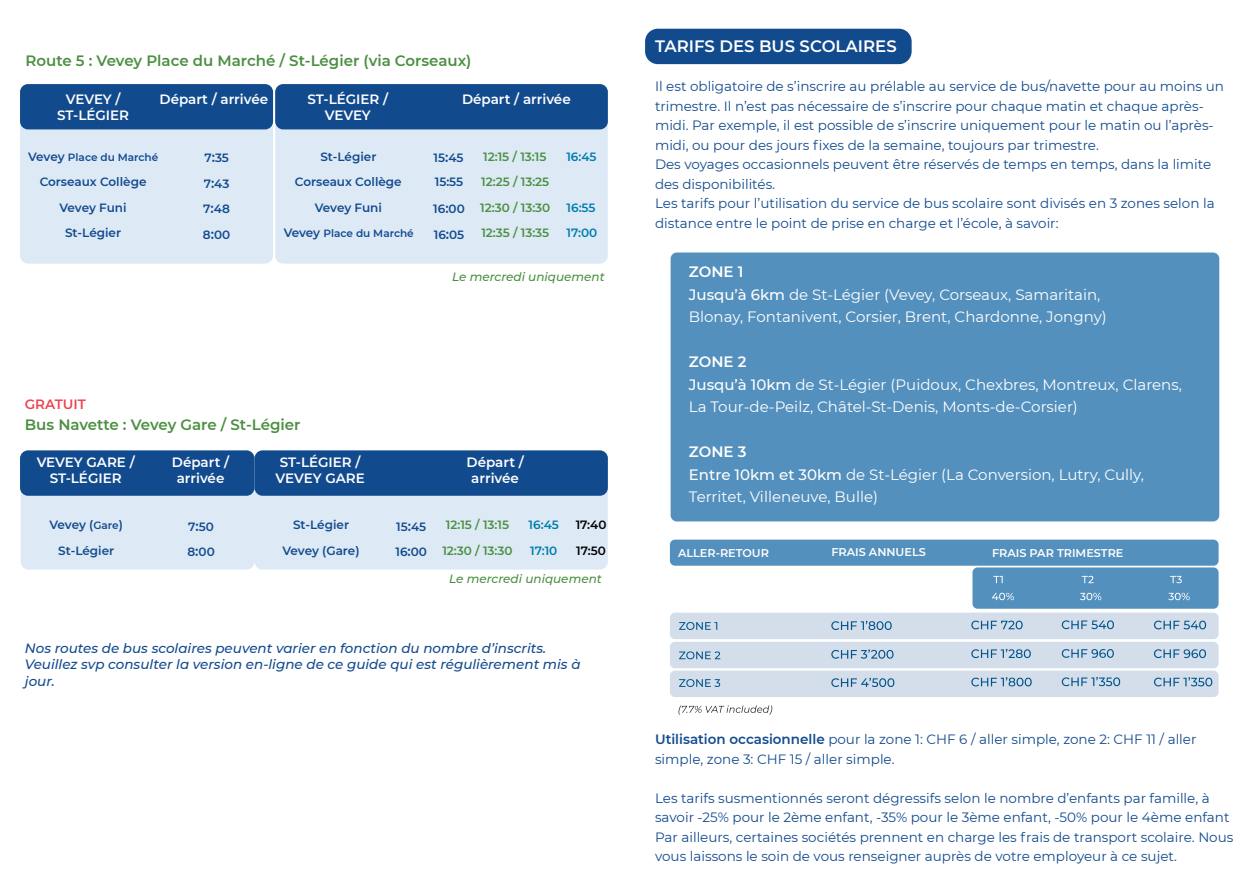
<style>
.page{position:relative;width:1259px;height:893px;background:#fff}
.page>*{position:absolute;margin:0;border:0;box-sizing:border-box;transform-origin:0 0}
.t1{font:600 16.5px "Montserrat";color:#fff}
.t2{font:15px/22.5px "Montserrat";color:#fff}
.t3{font:600 15px "Montserrat";color:#4b8f41}
.t4{font:13.5px/19.5px "Montserrat";color:#124a8e}
.t5{font:italic 500 13.5px/16.2px "Montserrat";color:#124a8e}
.t6{font:600 13.5px/16.2px "Montserrat";color:#fff;text-align:center}
.t7{font:600 13.5px "Montserrat";color:#ee434d}
.t8{font:600 12px/25.5px "Montserrat";color:#124a8e;text-align:center}
.t9{font:600 12px/25.5px "Montserrat";color:#4b8f41;text-align:justify}
.t10{font:italic 500 12px "Montserrat";color:#4b8f41}
.t11{font:600 12px "Montserrat";color:#007cae}
.t12{font:600 12px "Montserrat";color:#000}
.t13{font:600 11.25px "Montserrat";color:#fff}
.t14{font:600 10.5px "Montserrat";color:#124a8e}
.s1{font-size:12px}
.s2{font-size:13.5px}
.s3{font-size:10.5px}
.s4{font-weight:600}
.s5{font-weight:500}
</style>
<div class="page">
<div style="left:645px;top:29px;width:266px;height:35px;background:#124a8e;border-radius:13px"></div>
<div style="left:20px;top:84px;width:253px;height:180px;background:#ddeaf6;border-radius:8px"></div>
<div style="left:20px;top:84px;width:253px;height:45px;background:#124a8e;border-radius:8px"></div>
<div style="left:275px;top:84px;width:333px;height:180px;background:#ddeaf6;border-radius:8px"></div>
<div style="left:275px;top:84px;width:333px;height:45px;background:#124a8e;border-radius:8px"></div>
<div style="left:21px;top:450px;width:233px;height:120px;background:#ddeaf6;border-radius:8px"></div>
<div style="left:254px;top:450px;width:354px;height:120px;background:#ddeaf6;border-radius:8px"></div>
<div style="left:670px;top:252px;width:549px;height:269px;background:#5390bd;border-radius:6px"></div>
<div style="left:972px;top:567px;width:246px;height:42px;background:#5390bd;border-radius:5px"></div>
<div style="left:670px;top:613px;width:548px;height:26px;background:#d3deea;border-radius:5px"></div>
<div style="left:670px;top:540px;width:548px;height:26px;background:#5390bd;border-radius:5px"></div>
<div style="left:670px;top:642px;width:548px;height:26px;background:#d3deea;border-radius:5px"></div>
<div style="left:670px;top:671px;width:548px;height:26px;background:#d3deea;border-radius:5px"></div>
<svg style="left:831px;top:621px;width:60px;height:9px"></svg>
<svg style="left:1154px;top:621px;width:52px;height:8px"></svg>
<svg style="left:831px;top:649px;width:62px;height:10px"></svg>
<svg style="left:1154px;top:649px;width:52px;height:9px"></svg>
<svg style="left:831px;top:678px;width:63px;height:9px"></svg>
<svg style="left:1154px;top:677px;width:58px;height:9px"></svg>
<svg style="left:993px;top:576px;width:188px;height:7px"></svg>
<svg style="left:992px;top:593px;width:197px;height:7px"></svg>
<svg style="left:1061px;top:620px;width:53px;height:9px"></svg>
<svg style="left:1061px;top:649px;width:52px;height:9px"></svg>
<svg style="left:1061px;top:677px;width:59px;height:9px"></svg>
<svg style="left:971px;top:621px;width:51px;height:8px"></svg>
<svg style="left:971px;top:649px;width:59px;height:9px"></svg>
<svg style="left:971px;top:677px;width:60px;height:9px"></svg>
<svg style="left:678px;top:705px;width:94px;height:10px"></svg>
<svg style="left:679px;top:622px;width:38px;height:8px"></svg>
<svg style="left:679px;top:651px;width:41px;height:8px"></svg>
<svg style="left:679px;top:679px;width:41px;height:8px"></svg>
<div style="left:20px;top:450px;width:234px;height:46px;background:#124a8e;border-radius:8px"></div>
<div style="left:254px;top:450px;width:354px;height:46px;background:#124a8e;border-radius:8px"></div>
<p class="t3" style="left:26px;top:50px;width:447px">Route 5 : Vevey Place du Marché / St-Légier (via Corseaux)</p>
<p class="t6" style="left:307px;top:90px;width:82px">ST-LÉGIER /<br>VEVEY</p>
<p class="t6" style="left:462px;top:90px;width:110px">Départ / arrivée</p>
<p class="t6" style="left:57px;top:90px;width:73px">VEVEY /<br>ST-LÉGIER</p>
<p class="t6" style="left:159px;top:90px;width:110px">Départ / arrivée</p>
<p class="t14" style="left:28px;top:149px;width:132px"><span class="s1">Vevey</span> Place du Marché</p>
<p class="t8" style="left:60px;top:194px;width:69px">Vevey Funi</p>
<p class="t9" style="left:483px;top:143px;width:65px">12:15 / 13:15</p>
<p class="t8" style="left:204px;top:144px;width:26px">7<span class="s2">:</span>35</p>
<p class="t8" style="left:295px;top:143px;width:108px">St-Légier<br>Corseaux Collège<br>Vevey Funi</p>
<p class="t14" style="left:284px;top:226px;width:132px"><span class="s1">Vevey</span> Place du Marché</p>
<p class="t11" style="left:566px;top:148px;width:32px">16:45</p>
<p class="t8" style="left:433px;top:144px;width:31px">15<span class="s2">:</span>45</p>
<p class="t9" style="left:480px;top:169px;width:72px">12:25 / 13:25<br>12:30 / 13:30<br>12:35 / 13:35</p>
<p class="t8" style="left:40px;top:169px;width:108px">Corseaux Collège</p>
<p class="t8" style="left:435px;top:169px;width:30px">15:55</p>
<p class="t8" style="left:433px;top:195px;width:33px;text-align:left">16<span class="s2">:</span>00<br>16<span class="s2">:</span>05</p>
<p class="t8" style="left:204px;top:170px;width:27px">7<span class="s2">:</span>43</p>
<p class="t11" style="left:566px;top:199px;width:30px">16:55</p>
<p class="t8" style="left:203px;top:195px;width:28px">7<span class="s2">:</span>48</p>
<p class="t8" style="left:65px;top:220px;width:58px">St-Légier</p>
<p class="t8" style="left:203px;top:221px;width:29px">8<span class="s2">:</span>00</p>
<p class="t11" style="left:566px;top:224px;width:32px">17:00</p>
<p class="t7" style="left:25px;top:394px;width:62px">GRATUIT</p>
<p class="t3" style="left:25px;top:414px;width:277px">Bus Navette : Vevey Gare / St-Légier</p>
<p class="t10" style="left:452px;top:268px;width:154px">Le mercredi uniquement</p>
<p class="t6" style="left:275px;top:453px;width:91px">ST-LÉGIER /<br>VEVEY GARE</p>
<p class="t6" style="left:466px;top:453px;width:59px">Départ / arrivée</p>
<p class="t6" style="left:37px;top:453px;width:99px">VEVEY GARE /<br>ST-LÉGIER</p>
<p class="t6" style="left:172px;top:453px;width:59px">Départ / arrivée</p>
<p class="t8" style="left:49px;top:511px;width:75px">Vevey (<span class="s3">Gare</span>)<br>St-Légier</p>
<p class="t9" style="left:446px;top:511px;width:65px">12:15 / 13:15</p>
<p class="t8" style="left:188px;top:513px;width:27px">7<span class="s2">:</span>50</p>
<p class="t8" style="left:282px;top:511px;width:79px">St-Légier<br>Vevey (Gare)</p>
<p class="t11" style="left:528px;top:516px;width:32px">16:45</p>
<p class="t12" style="left:575px;top:516px;width:32px">17:40</p>
<p class="t8" style="left:396px;top:513px;width:31px">15<span class="s2">:</span>45</p>
<p class="t9" style="left:442px;top:537px;width:72px">12:30 / 13:30</p>
<p class="t11" style="left:530px;top:542px;width:29px">17:10</p>
<p class="t12" style="left:576px;top:542px;width:31px">17:50</p>
<p class="t8" style="left:187px;top:538px;width:29px">8<span class="s2">:</span>00</p>
<p class="t8" style="left:395px;top:538px;width:33px">16<span class="s2">:</span>00</p>
<p class="t10" style="left:449px;top:570px;width:154px">Le mercredi uniquement</p>
<p class="t5" style="left:25px;top:640px;width:557px">Nos routes de bus scolaires peuvent varier en fonction du nombre d’inscrits.<br>Veuillez svp consulter la version en-ligne de ce guide qui est régulièrement mis à jour.</p>
<p class="t1" style="left:655px;top:35px;width:243px">TARIFS DES BUS SCOLAIRES</p>
<p class="t4" style="left:655px;top:76px;width:570px">Il est obligatoire de s’inscrire au prélable au service de bus/navette pour au moins un trimestre. Il n’est pas nécessaire de s’inscrire pour chaque matin et chaque après&shy;midi. Par exemple, il est possible de s’inscrire uniquement pour le matin ou l’après&shy;midi, ou pour des jours fixes de la semaine, toujours par trimestre.<br>Des voyages occasionnels peuvent être réservés de temps en temps, dans la limite des disponibilités.<br>Les tarifs pour l’utilisation du service de bus scolaire sont divisés en 3 zones selon la distance entre le point de prise en charge et l’école, à savoir:</p>
<p class="t2" style="left:689px;top:260px;width:419px"><span class="s4">ZONE 1<br></span><span class="s5">Jusqu’à 6km</span> de St-Légier (Vevey, Corseaux, Samaritain,<br>Blonay, Fontanivent, Corsier, Brent, Chardonne, Jongny)</p>
<p class="t2" style="left:689px;top:350px;width:494px"><span class="s4">ZONE 2<br></span><span class="s5">Jusqu’à 10km</span> de St-Légier (Puidoux, Chexbres, Montreux, Clarens,<br>La Tour-de-Peilz, Châtel-St-Denis, Monts-de-Corsier)</p>
<p class="t2" style="left:689px;top:440px;width:457px"><span class="s4">ZONE 3<br></span><span class="s5">Entre 10km et 30km</span> de St-Légier (La Conversion, Lutry, Cully,<br>Territet, Villeneuve, Bulle)</p>
<p class="t13" style="left:678px;top:545px;width:92px">ALLER-RETOUR</p>
<p class="t13" style="left:831px;top:544px;width:96px">FRAIS ANNUELS</p>
<p class="t13" style="left:992px;top:545px;width:133px">FRAIS PAR TRIMESTRE</p>
<p class="t4" style="left:655px;top:729px;width:543px"><span class="s4">Utilisation occasionnelle</span> pour la zone 1: CHF 6 / aller simple, zone 2: CHF 11 / aller simple, zone 3: CHF 15 / aller simple.</p>
<p class="t4" style="left:655px;top:788px;width:580px">Les tarifs susmentionnés seront dégressifs selon le nombre d’enfants par famille, à savoir -25% pour le 2ème enfant, -35% pour le 3ème enfant, -50% pour le 4ème enfant Par ailleurs, certaines sociétés prennent en charge les frais de transport scolaire. Nous vous laissons le soin de vous renseigner auprès de votre employeur à ce sujet.</p>
</div>
